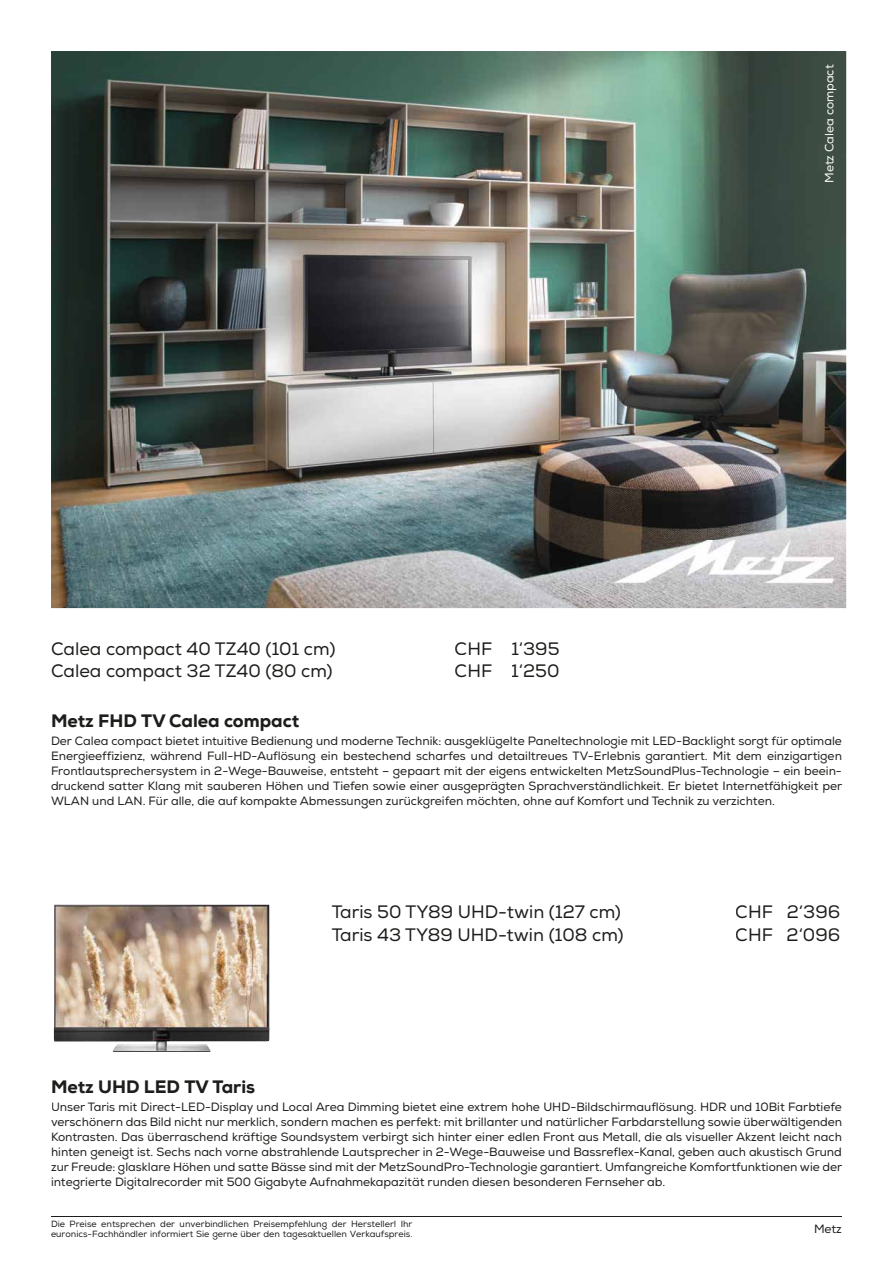
<style>
.page{position:relative;width:893px;height:1263px;background:#fff}
.page>*{position:absolute;margin:0;border:0;box-sizing:border-box;transform-origin:0 0}
.t1{font:18px "Euronics";color:#1d1d1b}
.t2{font:800 18px "Euronics";color:#1d1d1b}
.t3{font:12px/15px "Euronics";color:#1d1d1b;text-align:justify}
.t4{font:12px "Euronics";color:#fff}
.t5{font:9px/10.5px "Euronics";color:#1d1d1b}
</style>
<div class="page">
<img style="left:51px;top:51px;width:795px;height:557px">
<img style="left:54px;top:904px;width:216px;height:148px">
<img style="left:610px;top:540px;width:223px;height:50px">
<hr style="left:51px;top:1216px;width:791px;height:1px;background:#1d1d1b">
<h1 class="t1" style="left:51px;top:642px;width:286px">Calea compact 40 TZ40 (101 cm)</h1>
<h1 class="t1" style="left:455px;top:642px;width:106px">CHF 1‘395</h1>
<h1 class="t1" style="left:51px;top:664px;width:283px">Calea compact 32 TZ40 (80 cm)</h1>
<h1 class="t1" style="left:455px;top:664px;width:106px">CHF 1‘250</h1>
<p class="t4" style="left:825px;top:183px;width:120px;rotate:-90deg">Metz Calea compact</p>
<h1 class="t2" style="left:51px;top:713px;width:250px">Metz FHD TV Calea compact</h1>
<p class="t3" style="left:51px;top:735px;width:793px">Der Calea compact bietet intuitive Bedienung und moderne Technik: ausgeklügelte Paneltechnologie mit LED-Backlight sorgt für optimale Energieeffizienz, während Full-HD-Auflösung ein bestechend scharfes und detailtreues TV-Erlebnis garantiert. Mit dem einzigartigen Frontlautsprechersystem in 2-Wege-Bauweise, entsteht – gepaart mit der eigens entwickelten MetzSoundPlus-Technologie – ein beein&shy;druckend satter Klang mit sauberen Höhen und Tiefen sowie einer ausgeprägten Sprachverständlichkeit. Er bietet Internetfähigkeit per WLAN und LAN. Für alle, die auf kompakte Abmessungen zurückgreifen möchten, ohne auf Komfort und Technik zu verzichten.</p>
<h1 class="t1" style="left:332px;top:905px;width:291px">Taris 50 TY89 UHD-twin (127 cm)</h1>
<h1 class="t1" style="left:735px;top:905px;width:106px">CHF 2‘396</h1>
<h1 class="t1" style="left:332px;top:928px;width:293px">Taris 43 TY89 UHD-twin (108 cm)</h1>
<h1 class="t1" style="left:735px;top:928px;width:106px">CHF 2‘096</h1>
<h1 class="t2" style="left:51px;top:1079px;width:206px">Metz UHD LED TV Taris</h1>
<p class="t3" style="left:51px;top:1101px;width:793px">Unser Taris mit Direct-LED-Display und Local Area Dimming bietet eine extrem hohe UHD-Bildschirmauflösung. HDR und 10Bit Farbtiefe verschönern das Bild nicht nur merklich, sondern machen es perfekt: mit brillanter und natürlicher Farbdarstellung sowie überwältigenden Kontrasten. Das überraschend kräftige Soundsystem verbirgt sich hinter einer edlen Front aus Metall, die als visueller Akzent leicht nach hinten geneigt ist. Sechs nach vorne abstrahlende Lautsprecher in 2-Wege-Bauweise und Bassreflex-Kanal, geben auch akustisch Grund zur Freude: glasklare Höhen und satte Bässe sind mit der MetzSoundPro-Technologie garantiert. Umfangreiche Komfortfunktionen wie der integrierte Digitalrecorder mit 500 Gigabyte Aufnahmekapazität runden diesen besonderen Fernseher ab.</p>
<p class="t5" style="left:51px;top:1220px;width:363px">Die Preise entsprechen der unverbindlichen Preisempfehlung der Hersteller! Ihr euronics-Fachhändler informiert Sie gerne über den tagesaktuellen Verkaufspreis.</p>
<p class="t3" style="left:814px;top:1223px;width:29px">Metz</p>
</div>
